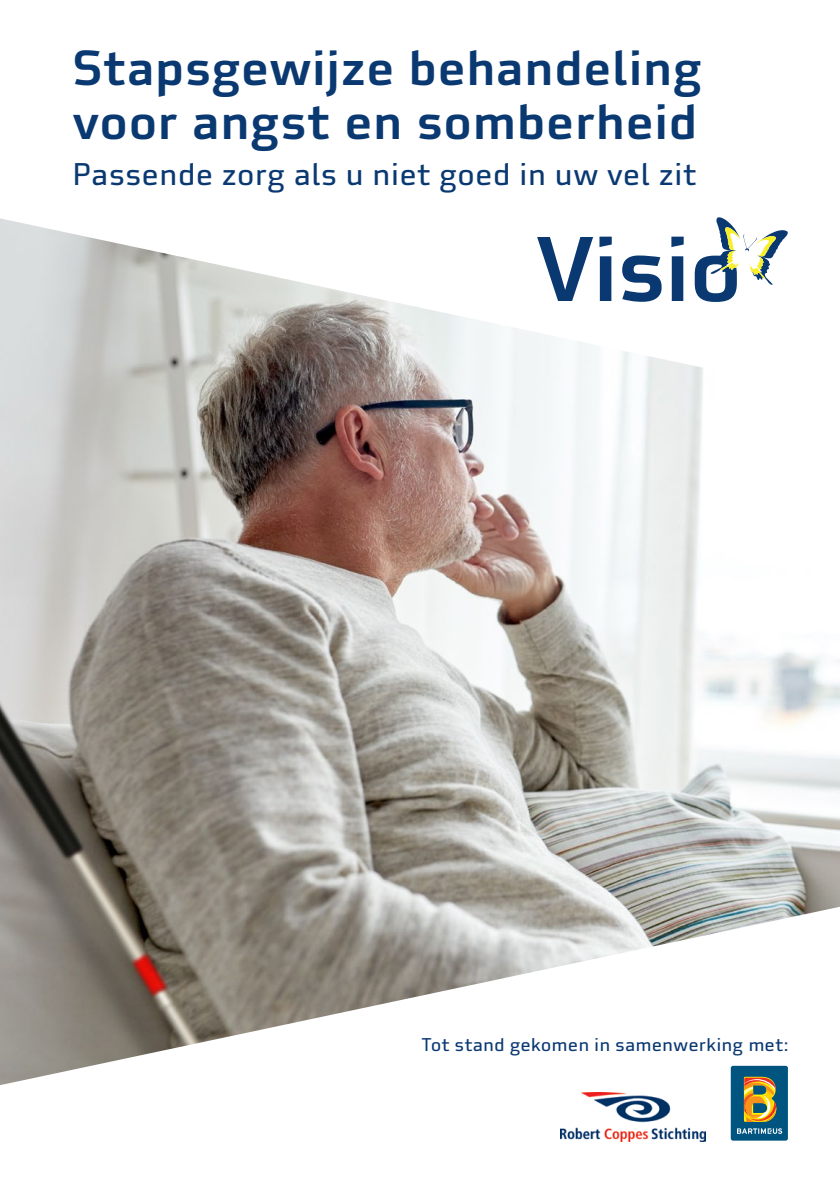
<style>
.page{position:relative;width:840px;height:1191px;background:#fff}
.page>*{position:absolute;margin:0;border:0;box-sizing:border-box;transform-origin:0 0}
.t1{font:500 48.2px "Utility OT";color:#0a3972}
.t2{font:500 48px "Utility OT";color:#0a3972}
.t3{font:30.6px "Utility OT";color:#0a3972}
.t4{font:18px "Utility OT";color:#0a3972}
</style>
<div class="page">
<img style="left:0;top:397px;width:839px;height:509px">
<svg style="left:0;top:218px;width:788px;height:179px"></svg>
<svg style="left:537px;top:237px;width:55px;height:64px"></svg>
<svg style="left:599px;top:237px;width:12px;height:64px"></svg>
<svg style="left:622px;top:255px;width:39px;height:47px"></svg>
<svg style="left:671px;top:237px;width:12px;height:64px"></svg>
<svg style="left:694px;top:217px;width:93px;height:85px"></svg>
<svg style="left:0;top:906px;width:839px;height:236px"></svg>
<div style="left:730px;top:1065px;width:57px;height:75px;background:#005480;border-radius:2px"></div>
<svg style="left:737px;top:1128px;width:44px;height:5px"></svg>
<svg style="left:743px;top:1076px;width:32px;height:45px"></svg>
<img style="left:560px;top:1092px;width:145px;height:49px">
<h2 class="t2" style="left:72px;top:38px;width:631px">Stapsgewijze behandeling</h2>
<h1 class="t1" style="left:72px;top:92px;width:627px">voor angst en somberheid</h1>
<p class="t3" style="left:72px;top:156px;width:626px">Passende zorg als u niet goed in uw vel zit</p>
<p class="t4" style="left:421px;top:1033px;width:369px">Tot stand gekomen in samenwerking met:</p>
</div>
